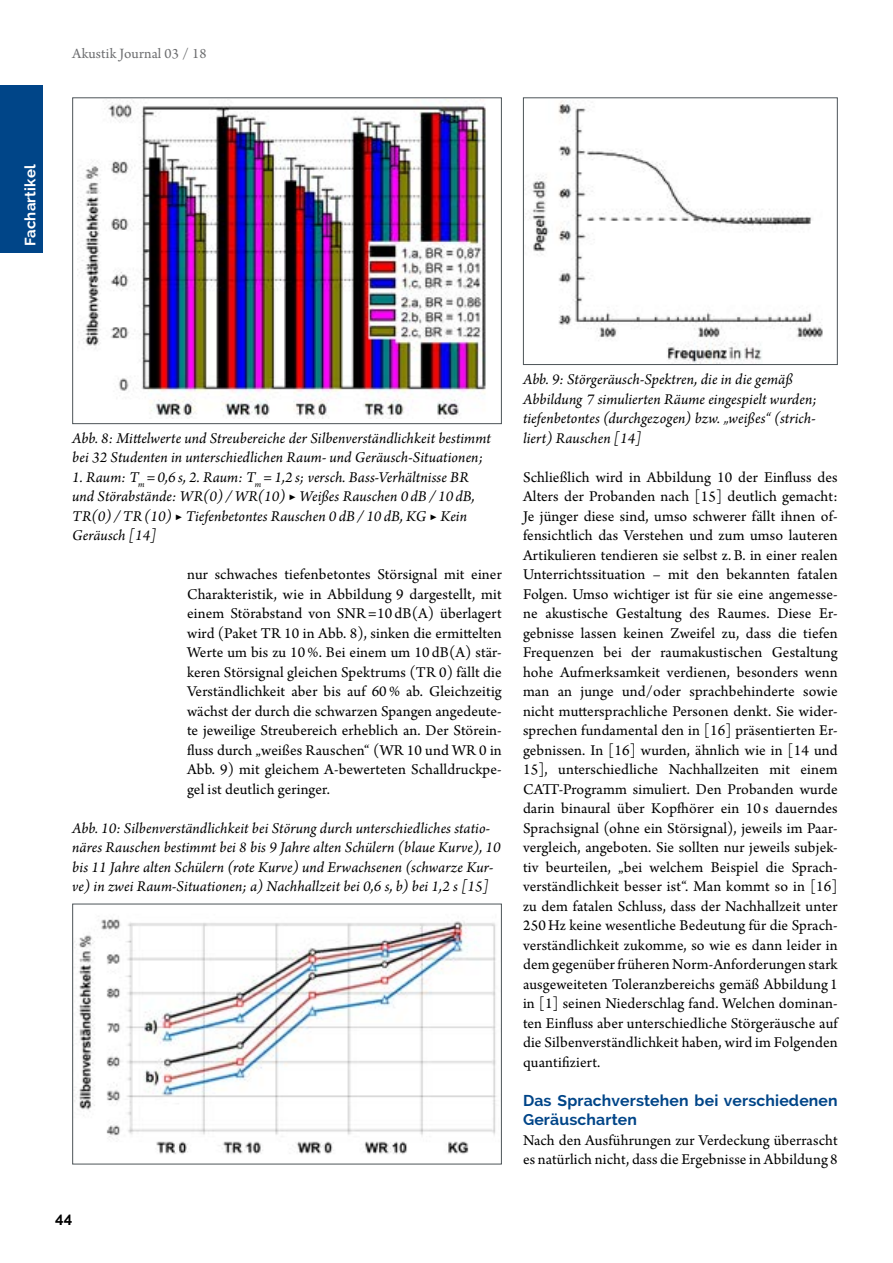
<style>
.page{position:relative;width:893px;height:1263px;background:#fff}
.page>*{position:absolute;margin:0;border:0;box-sizing:border-box;transform-origin:0 0}
.t1{font:15.75px/19.5px "Arno Pro";letter-spacing:.01em;color:#000;text-align:justify}
.t2{font:italic 15.75px/19.5px "Arno Pro";letter-spacing:.005em;color:#000}
.t3{font:700 15.75px/19.5px "Raleway";letter-spacing:.01em;color:#004588}
.t4{font:15px "Arno Pro";letter-spacing:.01em;color:#6d6e70}
.t5{font:700 15px "Raleway";letter-spacing:.01em;color:#fff}
.t6{font:700 15px "Raleway";color:#000}
</style>
<div class="page">
<div style="left:0;top:85px;width:43px;height:168px;background:#004588"></div>
<img style="left:79px;top:100px;width:407px;height:319px">
<div style="left:72px;top:97px;width:430px;height:327px;border:1px solid #4d5458"></div>
<img style="left:526px;top:101px;width:297px;height:262px">
<div style="left:523px;top:97px;width:315px;height:268px;border:1px solid #4d5458"></div>
<img style="left:74px;top:919px;width:422px;height:235px">
<div style="left:72px;top:904px;width:430px;height:260px;border:1px solid #4d5458"></div>
<p class="t4" style="left:72px;top:45px;width:136px">Akustik Journal 03 / 18</p>
<p class="t5" style="left:22px;top:246px;width:83px;rotate:-90deg">Fachartikel</p>
<p class="t2" style="left:72px;top:429px;width:420px">Abb. 8: Mittelwerte und Streubereiche der Silbenverständlichkeit bestimmt bei 32 Studenten in unterschiedlichen Raum- und Geräusch-Situationen;</p>
<p class="t2" style="left:72px;top:468px;width:404px">1. Raum: T<sub>m</sub> = 0,6 s, 2. Raum: T<sub>m</sub> = 1,2 s; versch. Bass-Verhältnisse BR und Störabstände: WR(0) / WR(10) ▶ Weißes Rauschen 0 dB / 10 dB, TR(0) /TR (10) ▶ Tiefenbetontes Rauschen 0 dB / 10 dB, KG ▶ Kein Geräusch [14]</p>
<p class="t1" style="left:187px;top:566px;width:316px">nur schwaches tiefenbetontes Störsignal mit einer Charakteristik, wie in Abbildung 9 dargestellt, mit einem Störabstand von SNR=10 dB(A) überlagert wird (Paket TR 10 in Abb. 8), sinken die ermittelten Werte um bis zu 10%. Bei einem um 10 dB(A) stär&shy;keren Störsignal gleichen Spektrums (TR 0) fällt die Verständlichkeit aber bis auf 60% ab. Gleichzeitig wächst der durch die schwarzen Spangen angedeute&shy;te jeweilige Streubereich erheblich an. Der Störein&shy;fluss durch „weißes Rauschen“ (WR 10 und WR 0 in Abb. 9) mit gleichem A-bewerteten Schalldruckpe&shy;gel ist deutlich geringer.</p>
<p class="t2" style="left:72px;top:819px;width:430px">Abb. 10: Silbenverständlichkeit bei Störung durch unterschiedliches statio&shy;näres Rauschen bestimmt bei 8 bis 9 Jahre alten Schülern (blaue Kurve), 10 bis 11 Jahre alten Schülern (rote Kurve) und Erwachsenen (schwarze Kur&shy;ve) in zwei Raum-Situationen; a) Nachhallzeit bei 0,6 s, b) bei 1,2 s [15]</p>
<p class="t6" style="left:55px;top:1209px;width:19px">44</p>
<p class="t2" style="left:523px;top:371px;width:295px">Abb. 9: Störgeräusch-Spektren, die in die gemäß Abbildung 7 simulierten Räume eingespielt wurden; tiefenbetontes (durchgezogen) bzw. „weißes“ (strich&shy;liert) Rauschen [14]</p>
<p class="t1" style="left:523px;top:468px;width:316px">Schließlich wird in Abbildung 10 der Einfluss des Alters der Probanden nach [15] deutlich gemacht:<br>Je jünger diese sind, umso schwerer fällt ihnen of&shy;fensichtlich das Verstehen und zum umso lauteren Artikulieren tendieren sie selbst z. B. in einer realen Unterrichtssituation – mit den bekannten fatalen Folgen. Umso wichtiger ist für sie eine angemesse&shy;ne akustische Gestaltung des Raumes. Diese Er&shy;gebnisse lassen keinen Zweifel zu, dass die tiefen Frequenzen bei der raumakustischen Gestaltung hohe Aufmerksamkeit verdienen, besonders wenn man an junge und/oder sprachbehinderte sowie nicht muttersprachliche Personen denkt. Sie wider&shy;sprechen fundamental den in [16] präsentierten Er&shy;gebnissen. In [16] wurden, ähnlich wie in [14 und 15], unterschiedliche Nachhallzeiten mit einem CATT-Programm simuliert. Den Probanden wurde darin binaural über Kopfhörer ein 10 s dauerndes Sprachsignal (ohne ein Störsignal), jeweils im Paar&shy;vergleich, angeboten. Sie sollten nur jeweils subjek&shy;tiv beurteilen, „bei welchem Beispiel die Sprach&shy;verständlichkeit besser ist“. Man kommt so in [16] zu dem fatalen Schluss, dass der Nachhallzeit unter 250Hz keine wesentliche Bedeutung für die Sprach&shy;verständlichkeit zukomme, so wie es dann leider in dem gegenüber früheren Norm-Anforderungen stark ausgeweiteten Toleranzbereichs gemäß Abbildung 1 in [1] seinen Niederschlag fand. Welchen dominan&shy;ten Einfluss aber unterschiedliche Störgeräusche auf die Silbenverständlichkeit haben, wird im Folgenden quantifiziert.</p>
<p class="t3" style="left:523px;top:1090px;width:316px">Das Sprachverstehen bei verschiedenen<br>Geräuscharten</p>
<p class="t1" style="left:523px;top:1131px;width:316px">Nach den Ausführungen zur Verdeckung überrascht es natürlich nicht, dass die Ergebnisse in Abbildung 8</p>
</div>
